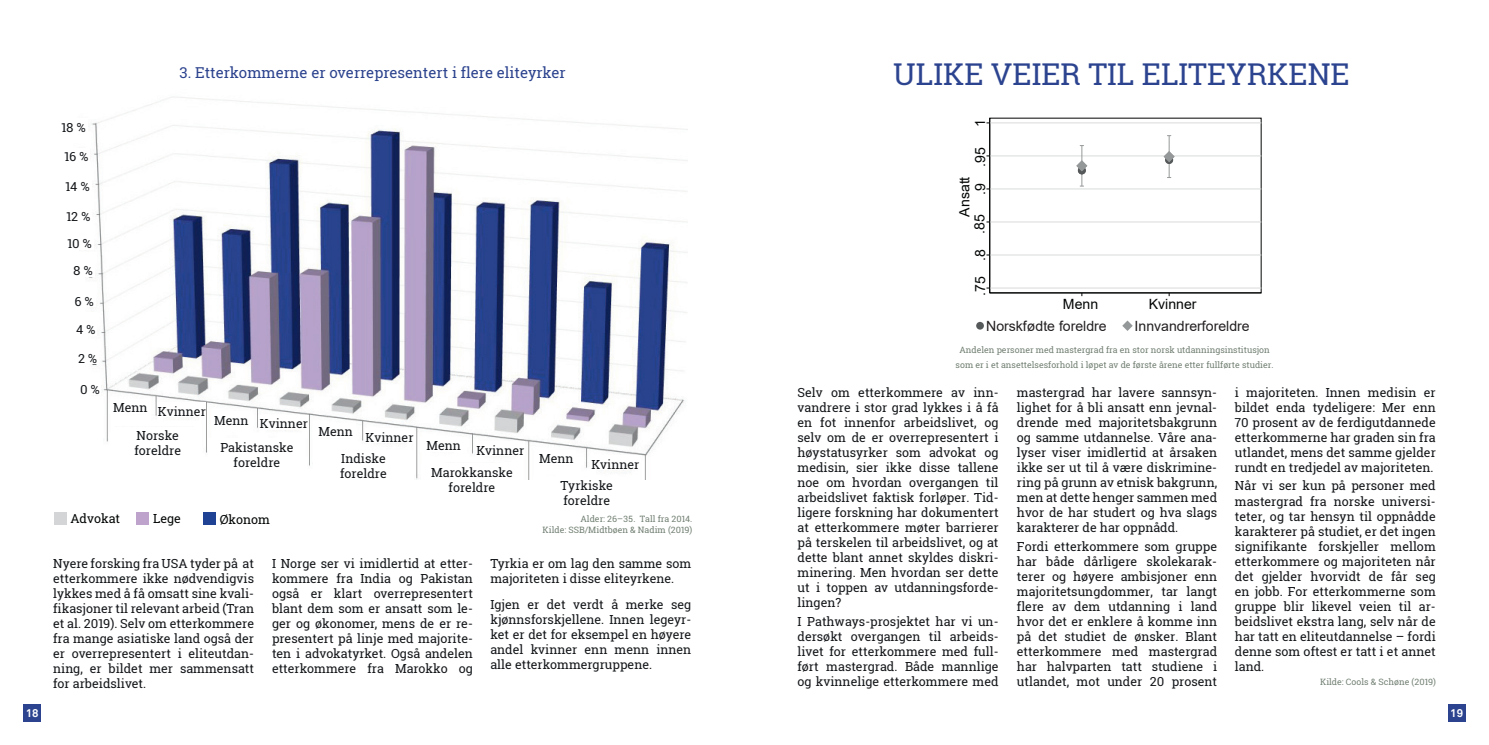
<style>
.page{position:relative;width:1489px;height:745px;background:#fff}
.page>*{position:absolute;margin:0;border:0;box-sizing:border-box;transform-origin:0 0}
.t1{font:30px "Roboto Slab";color:#2c4490}
.t2{font:15px "Roboto Slab";color:#2c438e}
.t3{font:14.12px "Arial";color:#231f20}
.t4{font:14.12px "Arial";color:#030505}
.t5{font:12.5px/15px "Roboto Slab";color:#131619;text-align:justify}
.t6{font:12.5px "Roboto Slab";color:#030505}
.t7{font:700 11.25px "Akkurat Pro";color:#fff}
.t8{font:8.75px/10.5px "Roboto Slab";color:#728073;text-align:right}
</style>
<div class="page">
<div style="left:1447px;top:703px;width:18px;height:18px;background:#2c4490"></div>
<div style="left:23px;top:703px;width:18px;height:18px;background:#2c4490"></div>
<svg style="left:976px;top:117px;width:286px;height:213px"></svg>
<hr style="left:989px;top:287px;width:272px;height:1px;background:#d9dada">
<hr style="left:989px;top:254px;width:272px;height:1px;background:#d9dada">
<hr style="left:989px;top:221px;width:272px;height:1px;background:#d9dada">
<hr style="left:989px;top:188px;width:272px;height:1px;background:#d9dada">
<hr style="left:989px;top:155px;width:272px;height:1px;background:#d9dada">
<hr style="left:989px;top:122px;width:272px;height:1px;background:#d9dada">
<hr style="left:1081px;top:145px;width:1px;height:41px;background:#959899">
<hr style="left:1168px;top:135px;width:1px;height:42px;background:#959899">
<div style="left:1165px;top:156px;width:7px;height:8px;border:1px solid #56595a;border-radius:50%"></div>
<svg style="left:1075px;top:160px;width:12px;height:14px"></svg>
<svg style="left:1163px;top:151px;width:11px;height:12px"></svg>
<hr style="left:989px;top:118px;width:1px;height:175px;background:#030505">
<hr style="left:989px;top:292px;width:272px;height:1px;background:#030505">
<div style="left:1014px;top:310px;width:222px;height:15px;background:#fff"></div>
<div style="left:976px;top:322px;width:7px;height:7px;background:#56595a;border-radius:50%"></div>
<svg style="left:1122px;top:320px;width:10px;height:11px"></svg>
<img style="left:88px;top:97px;width:599px;height:382px">
<div style="left:54px;top:511px;width:12px;height:13px;background:#d4d5d6"></div>
<div style="left:136px;top:511px;width:12px;height:13px;background:#bea3cc"></div>
<div style="left:203px;top:511px;width:13px;height:13px;background:#204294"></div>
<div style="left:113px;top:426px;width:89px;height:32px;background:#fff"></div>
<div style="left:110px;top:399px;width:41px;height:14px;background:#fff"></div>
<div style="left:78px;top:380px;width:23px;height:14px;background:#fff"></div>
<div style="left:76px;top:349px;width:23px;height:15px;background:#fff"></div>
<div style="left:75px;top:321px;width:22px;height:14px;background:#fff"></div>
<div style="left:73px;top:292px;width:22px;height:15px;background:#fff"></div>
<div style="left:72px;top:262px;width:22px;height:14px;background:#fff"></div>
<div style="left:66px;top:235px;width:27px;height:14px;background:#fff"></div>
<div style="left:65px;top:208px;width:27px;height:14px;background:#fff"></div>
<div style="left:64px;top:178px;width:27px;height:14px;background:#fff"></div>
<div style="left:63px;top:148px;width:27px;height:14px;background:#fff"></div>
<div style="left:211px;top:411px;width:40px;height:14px;background:#fff"></div>
<div style="left:315px;top:422px;width:41px;height:15px;background:#fff"></div>
<div style="left:420px;top:437px;width:46px;height:14px;background:#fff"></div>
<div style="left:537px;top:450px;width:38px;height:14px;background:#fff"></div>
<div style="left:158px;top:402px;width:48px;height:15px;background:#fff"></div>
<div style="left:260px;top:415px;width:48px;height:14px;background:#fff"></div>
<div style="left:365px;top:428px;width:49px;height:14px;background:#fff"></div>
<div style="left:476px;top:441px;width:48px;height:15px;background:#fff"></div>
<div style="left:591px;top:455px;width:48px;height:14px;background:#fff"></div>
<div style="left:209px;top:438px;width:96px;height:32px;background:#fff"></div>
<div style="left:313px;top:449px;width:101px;height:33px;background:#fff"></div>
<div style="left:421px;top:463px;width:101px;height:32px;background:#fff"></div>
<div style="left:533px;top:476px;width:107px;height:31px;background:#fff"></div>
<p class="t7" style="left:26px;top:705px;width:14px">18</p>
<p class="t5" style="left:62px;top:119px;width:26px">18 %</p>
<p class="t5" style="left:64px;top:149px;width:25px">16 %</p>
<p class="t5" style="left:66px;top:179px;width:25px">14 %</p>
<p class="t5" style="left:67px;top:209px;width:25px">12 %</p>
<p class="t5" style="left:68px;top:236px;width:26px">10 %</p>
<p class="t5" style="left:73px;top:263px;width:21px">8 %</p>
<p class="t5" style="left:74px;top:293px;width:21px">6 %</p>
<p class="t5" style="left:76px;top:322px;width:21px">4 %</p>
<p class="t5" style="left:78px;top:350px;width:21px">2 %</p>
<p class="t2" style="left:179px;top:62px;width:388px">3. Etterkommerne er overrepresentert i flere eliteyrker</p>
<h1 class="t1" style="left:893px;top:53px;width:458px">ULIKE VEIER TIL ELITEYRKENE</h1>
<p class="t4" style="left:970px;top:127px;width:9px;rotate:-90deg">1</p>
<p class="t4" style="left:970px;top:195px;width:50px;rotate:-90deg">.9 .95</p>
<p class="t4" style="left:954px;top:216px;width:41px;rotate:-90deg">Ansatt</p>
<p class="t4" style="left:970px;top:295px;width:83px;rotate:-90deg">.75 .8 .85</p>
<p class="t4" style="left:1062px;top:294px;width:37px">Menn</p>
<p class="t4" style="left:1148px;top:294px;width:49px">Kvinner</p>
<p class="t3" style="left:986px;top:316px;width:122px">Norskfødte foreldre</p>
<p class="t3" style="left:1134px;top:316px;width:117px">Innvandrerforeldre</p>
<p class="t8" style="left:955px;top:341px;width:319px;line-height:15px;text-align:center">Andelen personer med mastergrad fra en stor norsk utdanningsinstitusjon som er i et ansettelsesforhold i løpet av de første årene etter fullførte studier.</p>
<p class="t5" style="left:80px;top:381px;width:21px">0 %</p>
<p class="t5" style="left:113px;top:400px;width:36px">Menn</p>
<p class="t5" style="left:158px;top:403px;width:49px">Kvinner</p>
<p class="t5" style="left:134px;top:427px;width:48px">Norske foreldre</p>
<p class="t5" style="left:214px;top:412px;width:36px">Menn</p>
<p class="t5" style="left:260px;top:416px;width:49px">Kvinner</p>
<p class="t5" style="left:318px;top:423px;width:36px">Menn</p>
<p class="t5" style="left:365px;top:429px;width:49px">Kvinner</p>
<p class="t5" style="left:220px;top:439px;width:75px;text-align:center">Pakistanske foreldre</p>
<p class="t5" style="left:340px;top:450px;width:48px">Indiske foreldre</p>
<p class="t6" style="left:70px;top:510px;width:51px">Advokat</p>
<p class="t6" style="left:153px;top:510px;width:29px">Lege</p>
<p class="t6" style="left:220px;top:510px;width:52px">Økonom</p>
<p class="t5" style="left:426px;top:438px;width:36px">Menn</p>
<p class="t5" style="left:476px;top:442px;width:49px">Kvinner</p>
<p class="t5" style="left:431px;top:464px;width:83px;text-align:center">Marokkanske foreldre</p>
<p class="t5" style="left:539px;top:451px;width:36px">Menn</p>
<p class="t5" style="left:591px;top:456px;width:49px">Kvinner</p>
<p class="t5" style="left:560px;top:477px;width:54px">Tyrkiske foreldre</p>
<p class="t8" style="left:542px;top:513px;width:151px">Alder: 26–35. Tall fra 2014.<br>Kilde: SSB/Midtbøen &amp; Nadim (2019)</p>
<p class="t5" style="left:53px;top:555px;width:202px">Nyere forsking fra USA tyder på at etterkommere ikke nødvendigvis lykkes med å få omsatt sine kvali&shy;fikasjoner til relevant arbeid (Tran et al. 2019). Selv om etterkommere fra mange asiatiske land også der er overrepresentert i eliteutdan&shy;ning, er bildet mer sammensatt for arbeidslivet.</p>
<p class="t5" style="left:272px;top:555px;width:202px">I Norge ser vi imidlertid at etter&shy;kommere fra India og Pakistan også er klart overrepresentert blant dem som er ansatt som le&shy;ger og økonomer, mens de er re&shy;presentert på linje med majorite&shy;ten i advokatyrket. Også andelen etterkommere fra Marokko og</p>
<p class="t5" style="left:490px;top:555px;width:202px">Tyrkia er om lag den samme som majoriteten i disse eliteyrkene.</p>
<p class="t5" style="left:490px;top:596px;width:202px">Igjen er det verdt å merke seg kjønnsforskjellene. Innen legeyr&shy;ket er det for eksempel en høyere andel kvinner enn menn innen alle etterkommergruppene.</p>
<p class="t5" style="left:797px;top:384px;width:202px">Selv om etterkommere av inn&shy;vandrere i stor grad lykkes i å få en fot innenfor arbeidslivet, og selv om de er overrepresentert i høystatusyrker som advokat og medisin, sier ikke disse tallene noe om hvordan overgangen til arbeidslivet faktisk forløper. Tid&shy;ligere forskning har dokumentert at etterkommere møter barrierer på terskelen til arbeidslivet, og at dette blant annet skyldes diskri&shy;minering. Men hvordan ser dette ut i toppen av utdanningsforde&shy;lingen?</p>
<p class="t5" style="left:797px;top:613px;width:202px">I Pathways-prosjektet har vi un&shy;dersøkt overgangen til arbeids&shy;livet for etterkommere med full&shy;ført mastergrad. Både mannlige og kvinnelige etterkommere med</p>
<p class="t5" style="left:1016px;top:384px;width:202px">mastergrad har lavere sannsyn&shy;lighet for å bli ansatt enn jevnal&shy;drende med majoritetsbakgrunn og samme utdannelse. Våre ana&shy;lyser viser imidlertid at årsaken ikke ser ut til å være diskrimine&shy;ring på grunn av etnisk bakgrunn, men at dette henger sammen med hvor de har studert og hva slags karakterer de har oppnådd.</p>
<p class="t5" style="left:1016px;top:538px;width:202px">Fordi etterkommere som gruppe har både dårligere skolekarak&shy;terer og høyere ambisjoner enn majoritetsungdommer, tar langt flere av dem utdanning i land hvor det er enklere å komme inn på det studiet de ønsker. Blant etterkommere med mastergrad har halvparten tatt studiene i utlandet, mot under 20 prosent</p>
<p class="t5" style="left:1234px;top:384px;width:202px">i majoriteten. Innen medisin er bildet enda tydeligere: Mer enn 70 prosent av de ferdigutdannede etterkommerne har graden sin fra utlandet, mens det samme gjelder rundt en tredjedel av majoriteten.</p>
<p class="t5" style="left:1234px;top:478px;width:202px">Når vi ser kun på personer med mastergrad fra norske universi&shy;teter, og tar hensyn til oppnådde karakterer på studiet, er det ingen signifikante forskjeller mellom etterkommere og majoriteten når det gjelder hvorvidt de får seg en jobb. For etterkommerne som gruppe blir likevel veien til ar&shy;beidslivet ekstra lang, selv når de har tatt en eliteutdannelse – fordi denne som oftest er tatt i et annet land.</p>
<p class="t8" style="left:1319px;top:676px;width:117px">Kilde: Cools &amp; Schøne (2019)</p>
<p class="t7" style="left:1450px;top:705px;width:14px">19</p>
</div>
